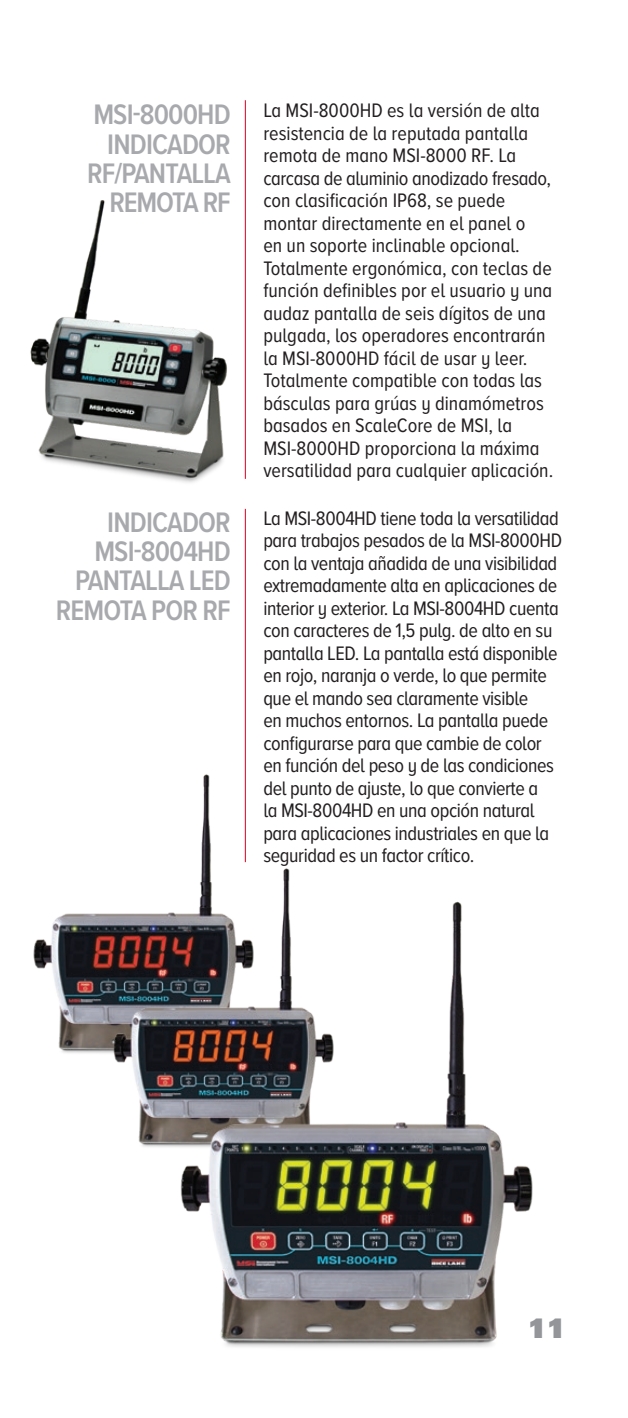
<style>
.page{position:relative;width:628px;height:1418px;background:#fff}
.page>*{position:absolute;margin:0;border:0;box-sizing:border-box;transform-origin:0 0}
.Product_Head_TOC_Pull{font:600 29.25px/29.2px "Proxima Nova A Cond";letter-spacing:-.03em;color:#a8a9ad;text-align:right}
.t1{font:27px "Univers LT Std X Black";color:#939598}
.FEATURES_Head{font:20.25px/22.5px "Proxima Nova A Cond";letter-spacing:-.02em;color:#231f20}
.FEATURES_Head-2{font:20.25px/22.5px "Proxima Nova A Cond";color:#231f20}
</style>
<div class="page">
<img style="left:30px;top:200px;width:197px;height:283px">
<img style="left:33px;top:765px;width:212px;height:288px">
<img style="left:110px;top:859px;width:180px;height:288px">
<img style="left:175px;top:887px;width:358px;height:461px">
<hr style="left:245px;top:509px;width:1px;height:353px;background:#e51836">
<hr style="left:245px;top:100px;width:1px;height:379px;background:#e51836">
<p class="Product_Head_TOC_Pull" style="left:87px;top:99px;width:145px">MSI-8000HD<br>INDICADOR<br>RF/PANTALLA<br>REMOTA RF</p>
<p class="FEATURES_Head-2" style="left:263px;top:98px;width:291px">La MSI-8000HD es la versión de alta resistencia de la reputada pantalla remota de mano MSI-8000 RF. La carcasa de aluminio anodizado fresado, con clasificación IP68, se puede montar directamente en el panel o<br>en un soporte inclinable opcional.<br>Totalmente ergonómica, con teclas de función definibles por el usuario y una audaz pantalla de seis dígitos de una pulgada, los operadores encontrarán la MSI-8000HD fácil de usar y leer.<br>Totalmente compatible con todas las básculas para grúas y dinamómetros basados en ScaleCore de MSI, la MSI-8000HD proporciona la máxima versatilidad para cualquier aplicación.</p>
<p class="Product_Head_TOC_Pull" style="left:56px;top:507px;width:176px">INDICADOR<br>MSI-8004HD<br>PANTALLA LED<br>REMOTA POR RF</p>
<p class="FEATURES_Head" style="left:263px;top:506px;width:300px">La MSI-8004HD tiene toda la versatilidad para trabajos pesados de la MSI-8000HD con la ventaja añadida de una visibilidad extremadamente alta en aplicaciones de interior y exterior. La MSI-8004HD cuenta con caracteres de 1,5 pulg. de alto en su pantalla LED. La pantalla está disponible en rojo, naranja o verde, lo que permite que el mando sea claramente visible<br>en muchos entornos. La pantalla puede configurarse para que cambie de color en función del peso y de las condiciones del punto de ajuste, lo que convierte a<br>la MSI-8004HD en una opción natural para aplicaciones industriales en que la seguridad es un factor crítico.</p>
<p class="t1" style="left:528px;top:1310px;width:40px">11</p>
</div>
